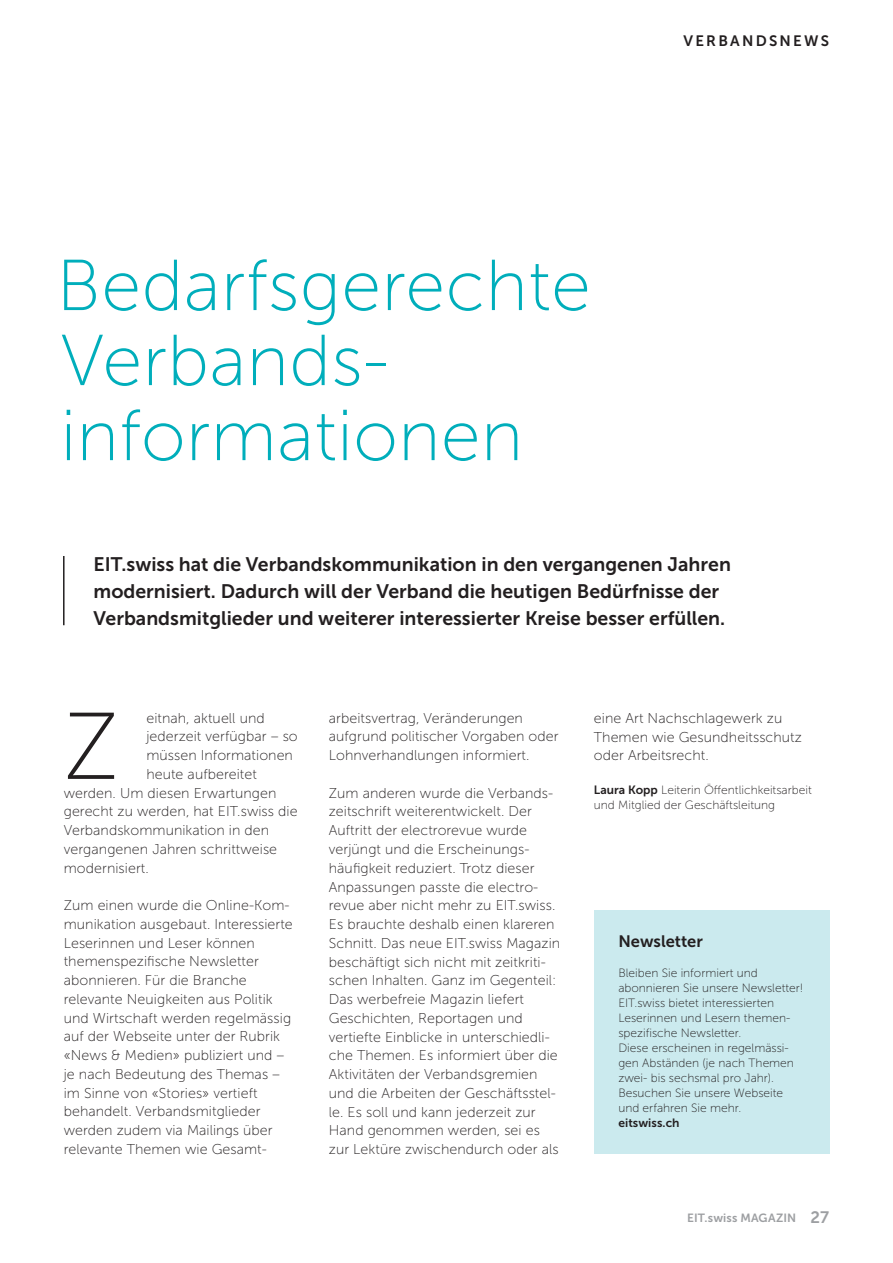
<style>
.page{position:relative;width:893px;height:1263px;background:#fff}
.page>*{position:absolute;margin:0;border:0;box-sizing:border-box;transform-origin:0 0}
.t1{font:94.65px "Museo Sans 100";color:#231f20}
.t2{font:72px/75px "Museo Sans 100";letter-spacing:.005em;color:#00aebb}
.t3{font:19.5px/27px "Museo Sans 700";color:#231f20}
.t4{font:16.5px "Museo Sans 700";color:#231f20}
.t5{font:15px "Museo Sans 700";letter-spacing:.15em;color:#231f20}
.t6{font:14.25px/18.8px "Museo Sans 100";letter-spacing:.005em;color:#231f20}
.t7{font:12px/15px "Museo Sans 100";color:#231f20}
.t8{font:12px "Museo Sans 700";letter-spacing:.005em;color:#231f20}
.t9{font:11.85px "Museo Sans 700";letter-spacing:.01em;color:#9d9fa2}
.s1{font-family:"Museo Sans 700"}
.s2{font-size:16.5px}
</style>
<div class="page">
<div style="left:594px;top:910px;width:235px;height:244px;background:#cbeaee"></div>
<hr style="left:63px;top:556px;width:2px;height:69px;background:#231f20">
<h2 class="t2" style="left:56px;top:249px;width:536px">Bedarfsgerechte<br>Verbands&shy;informationen</h2>
<p class="t5" style="left:683px;top:32px;width:147px">VERBANDSNEWS</p>
<h3 class="t3" style="left:94px;top:550px;width:639px">EIT.swiss hat die Verbandskommunikation in den vergangenen Jahren modernisiert. Dadurch will der Verband die heutigen Bedürfnisse der<br>Verbandsmitglieder und weiterer interessierter Kreise besser erfüllen.</h3>
<h1 class="t1" style="left:64px;top:696px;width:57px">Z</h1>
<p class="t6" style="left:146px;top:708px;width:120px">eitnah, aktuell und</p>
<p class="t6" style="left:146px;top:727px;width:153px">jederzeit verfügbar – so</p>
<p class="t6" style="left:146px;top:746px;width:148px">müssen Informationen</p>
<p class="t6" style="left:146px;top:765px;width:112px">heute aufbereitet</p>
<p class="t6" style="left:64px;top:783px;width:214px">werden. Um diesen Erwartungen</p>
<p class="t6" style="left:64px;top:802px;width:235px">gerecht zu werden, hat EIT.swiss die</p>
<p class="t6" style="left:64px;top:821px;width:207px">Verbandskommunikation in den</p>
<p class="t6" style="left:64px;top:840px;width:215px">vergangenen Jahren schrittweise</p>
<p class="t6" style="left:64px;top:858px;width:87px">modernisiert.</p>
<p class="t6" style="left:64px;top:896px;width:231px">Zum einen wurde die Online-Kom&shy;munikation ausgebaut. Interessierte<br>Leserinnen und Leser können themenspezifische Newsletter abonnieren. Für die Branche relevante Neuigkeiten aus Politik und Wirtschaft werden regelmässig auf der Webseite unter der Rubrik «News &amp; Medien» publiziert und – je nach Bedeutung des Themas – im Sinne von «Stories» vertieft behandelt. Verbandsmitglieder werden zudem via Mailings über relevante Themen wie Gesamt-</p>
<p class="t6" style="left:329px;top:709px;width:231px">arbeitsvertrag, Veränderungen aufgrund politischer Vorgaben oder<br>Lohnverhandlungen informiert.</p>
<p class="t6" style="left:329px;top:784px;width:233px">Zum anderen wurde die Verbands&shy;zeitschrift weiterentwickelt. Der Auftritt der electrorevue wurde verjüngt und die Erscheinungs&shy;häufigkeit reduziert. Trotz dieser Anpassungen passte die electro&shy;revue aber nicht mehr zu EIT.swiss.<br>Es brauchte deshalb einen klareren Schnitt. Das neue EIT.swiss Magazin beschäftigt sich nicht mit zeitkriti&shy;schen Inhalten. Ganz im Gegenteil:<br>Das werbefreie Magazin liefert Geschichten, Reportagen und vertiefte Einblicke in unterschiedli&shy;che Themen. Es informiert über die Aktivitäten der Verbandsgremien und die Arbeiten der Geschäftsstel&shy;le. Es soll und kann jederzeit zur Hand genommen werden, sei es zur Lektüre zwischendurch oder als</p>
<p class="t6" style="left:594px;top:709px;width:210px">eine Art Nachschlagewerk zu<br>Themen wie Gesundheitsschutz oder Arbeitsrecht.</p>
<p class="t7" style="left:594px;top:782px;width:219px"><span class="s1">Laura Kopp</span> Leiterin Öffentlichkeitsarbeit und Mitglied der Geschäftsleitung</p>
<p class="t4" style="left:618px;top:932px;width:86px">Newsletter</p>
<p class="t7" style="left:618px;top:965px;width:187px">Bleiben Sie informiert und abonnieren Sie unsere Newsletter!<br>EIT.swiss bietet interessierten<br>Leserinnen und Lesern themen&shy;spezifische Newsletter.<br>Diese erscheinen in regelmässi&shy;gen Abständen (je nach Themen zwei- bis sechsmal pro Jahr).<br>Besuchen Sie unsere Webseite und erfahren Sie mehr.</p>
<p class="t8" style="left:618px;top:1116px;width:63px">eitswiss.ch</p>
<p class="t9" style="left:687px;top:1212px;width:144px">EIT.swiss MAGAZIN <span class="s2">27</span></p>
</div>
